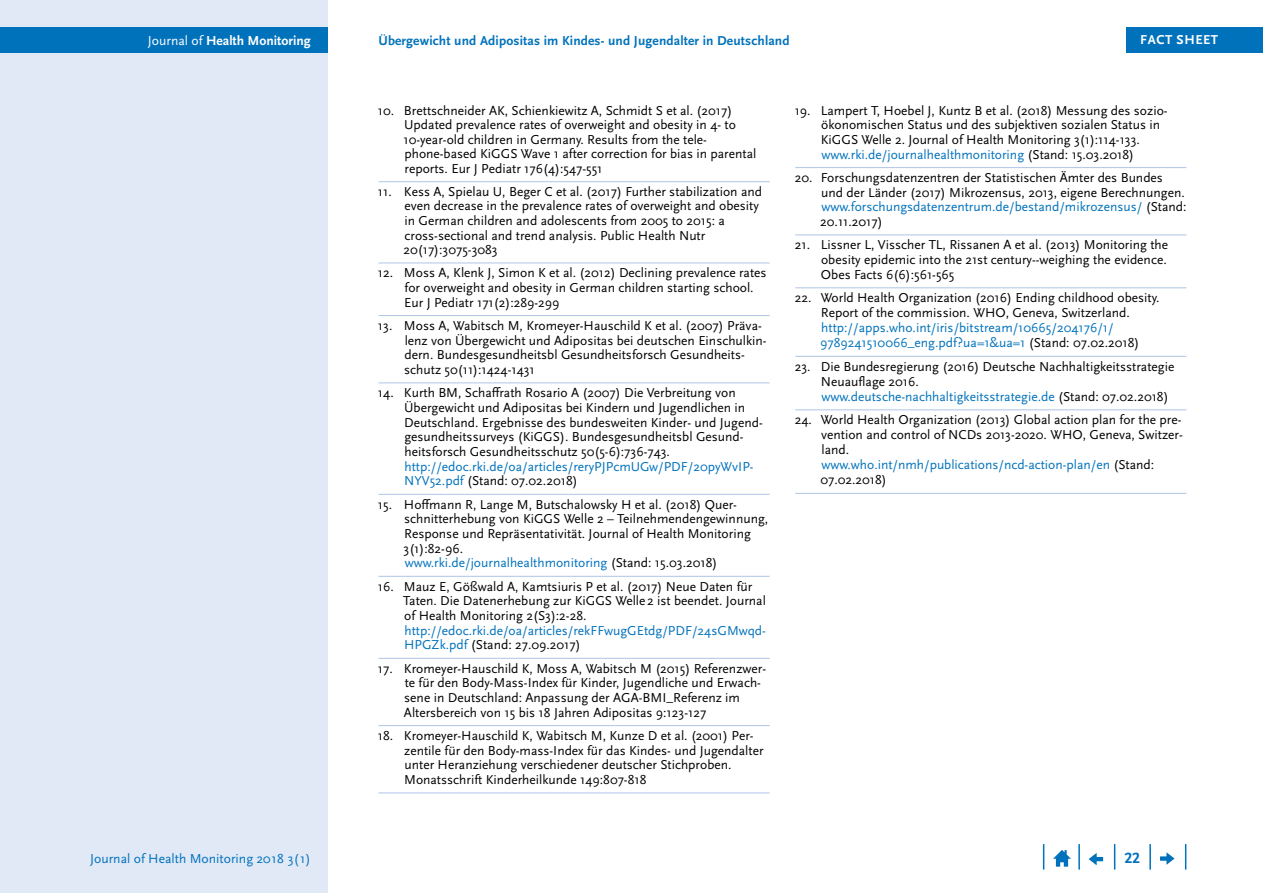
<style>
.page{position:relative;width:1263px;height:893px;background:#fff}
.page>*{position:absolute;margin:0;border:0;box-sizing:border-box;transform-origin:0 0}
.t1{font:700 15.75px "Scala Sans Pro";color:#0072bc}
.t2{font:13.65px "Scala Sans Pro Regular 3";color:#0072bc}
.t3{font:13.65px "Scala Sans Pro Bold 5";color:#fff}
.Literaturverzeichnis{font:13.5px/14.7px "Scala Sans Pro";color:#000}
.t4{font:13.5px "Scala Sans Pro Bold 4";letter-spacing:.01em;color:#0072bc}
.t5{font:13.5px "Scala Sans Pro Bold 5";letter-spacing:.04em;color:#fff}
.s1{font-family:"Scala Sans Pro Regular 4"}
.s2{color:#0072bc}
</style>
<div class="page">
<div style="left:0;top:0;width:327px;height:893px;background:#e1e8f6"></div>
<svg style="left:1185px;top:844px;width:1px;height:26px"></svg>
<hr style="left:1149px;top:844px;width:2px;height:26px;background:#0072bc">
<svg style="left:1114px;top:844px;width:1px;height:26px"></svg>
<hr style="left:1078px;top:844px;width:2px;height:26px;background:#0072bc">
<svg style="left:1043px;top:844px;width:1px;height:26px"></svg>
<svg style="left:1053px;top:850px;width:18px;height:17px"></svg>
<svg style="left:1089px;top:853px;width:14px;height:12px"></svg>
<svg style="left:1160px;top:852px;width:14px;height:13px"></svg>
<div style="left:1126px;top:28px;width:137px;height:25px;background:#0072bc"></div>
<div style="left:0;top:28px;width:327px;height:25px;background:#0072bc"></div>
<hr style="left:795px;top:167px;width:391px;height:1px;background:#afc5e7">
<hr style="left:795px;top:235px;width:391px;height:1px;background:#afc5e7">
<hr style="left:795px;top:287px;width:391px;height:1px;background:#afc5e7">
<hr style="left:795px;top:356px;width:391px;height:1px;background:#afc5e7">
<hr style="left:795px;top:409px;width:391px;height:1px;background:#afc5e7">
<hr style="left:795px;top:493px;width:391px;height:1px;background:#afc5e7">
<hr style="left:378px;top:181px;width:392px;height:1px;background:#afc5e7">
<hr style="left:378px;top:263px;width:392px;height:1px;background:#afc5e7">
<hr style="left:378px;top:315px;width:392px;height:1px;background:#afc5e7">
<hr style="left:378px;top:382px;width:392px;height:1px;background:#afc5e7">
<hr style="left:378px;top:494px;width:392px;height:1px;background:#afc5e7">
<hr style="left:378px;top:576px;width:392px;height:1px;background:#afc5e7">
<hr style="left:378px;top:658px;width:392px;height:1px;background:#afc5e7">
<hr style="left:378px;top:725px;width:392px;height:1px;background:#afc5e7">
<hr style="left:378px;top:792px;width:392px;height:1px;background:#afc5e7">
<p class="t4" style="left:378px;top:33px;width:413px">Übergewicht und Adipositas im Kindes- und Jugendalter in Deutschland</p>
<p class="t3" style="left:148px;top:33px;width:164px"><span class="s1">Journal of</span> Health Monitoring</p>
<p class="t5" style="left:1140px;top:32px;width:80px">FACT SHEET</p>
<p class="Literaturverzeichnis" style="left:403px;top:103px;width:354px;text-indent:-26px">10. Brettschneider AK, Schienkiewitz A, Schmidt S et al. (2017)<br>Updated prevalence rates of overweight and obesity in 4- to 10-year-old children in Germany. Results from the tele&shy;phone-based KiGGS Wave 1 after correction for bias in parental reports. Eur J Pediatr 176(4):547-551</p>
<p class="Literaturverzeichnis" style="left:403px;top:184px;width:360px;text-indent:-26px">11. Kess A, Spielau U, Beger C et al. (2017) Further stabilization and even decrease in the prevalence rates of overweight and obesity in German children and adolescents from 2005 to 2015: a cross-sectional and trend analysis. Public Health Nutr 20(17):3075-3083</p>
<p class="Literaturverzeichnis" style="left:404px;top:266px;width:364px;text-indent:-26px">12. Moss A, Klenk J, Simon K et al. (2012) Declining prevalence rates for overweight and obesity in German children starting school.<br>Eur J Pediatr 171(2):289-299</p>
<p class="Literaturverzeichnis" style="left:404px;top:318px;width:364px;text-indent:-26px">13. Moss A, Wabitsch M, Kromeyer-Hauschild K et al. (2007) Präva&shy;lenz von Übergewicht und Adipositas bei deutschen Einschulkin&shy;dern. Bundesgesundheitsbl Gesundheitsforsch Gesundheits&shy;schutz 50(11):1424-1431</p>
<p class="Literaturverzeichnis" style="left:404px;top:385px;width:360px;text-indent:-26px">14. Kurth BM, Schaffrath Rosario A (2007) Die Verbreitung von Übergewicht und Adipositas bei Kindern und Jugendlichen in Deutschland. Ergebnisse des bundesweiten Kinder- und Jugend&shy;gesundheitssurveys (KiGGS). Bundesgesundheitsbl Gesund&shy;heitsforsch Gesundheitsschutz 50(5-6):736-743. <span class="s2">http://edoc.rki.de/oa/articles/reryPJPcmUGw/PDF/20pyWvIP-NYV52.pdf</span> (Stand: 07.02.2018)</p>
<p class="Literaturverzeichnis" style="left:404px;top:497px;width:366px;text-indent:-26px">15. Hoffmann R, Lange M, Butschalowsky H et al. (2018) Quer&shy;schnitterhebung von KiGGS Welle 2 – Teilnehmendengewinnung, Response und Repräsentativität. Journal of Health Monitoring 3(1):82-96.<br><span class="s2">www.rki.de/journalhealthmonitoring</span> (Stand: 15.03.2018)</p>
<p class="Literaturverzeichnis" style="left:403px;top:579px;width:364px;text-indent:-25px">16. Mauz E, Gößwald A, Kamtsiuris P et al. (2017) Neue Daten für Taten. Die Datenerhebung zur KiGGS Welle 2 ist beendet. Journal of Health Monitoring 2(S3):2-28. <span class="s2">http://edoc.rki.de/oa/articles/rekFFwugGEtdg/PDF/24sGMwqd-HPGZk.pdf</span> (Stand: 27.09.2017)</p>
<p class="Literaturverzeichnis" style="left:404px;top:661px;width:364px;text-indent:-26px">17. Kromeyer-Hauschild K, Moss A, Wabitsch M (2015) Referenzwer&shy;te für den Body-Mass-Index für Kinder, Jugendliche und Erwach&shy;sene in Deutschland: Anpassung der AGA-BMI_Referenz im Altersbereich von 15 bis 18 Jahren Adipositas 9:123-127</p>
<p class="Literaturverzeichnis" style="left:404px;top:728px;width:361px;text-indent:-26px">18. Kromeyer-Hauschild K, Wabitsch M, Kunze D et al. (2001) Per&shy;zentile für den Body-mass-Index für das Kindes- und Jugendalter unter Heranziehung verschiedener deutscher Stichproben.<br>Monatsschrift Kinderheilkunde 149:807-818</p>
<p class="Literaturverzeichnis" style="left:821px;top:103px;width:347px;text-indent:-26px">19. Lampert T, Hoebel J, Kuntz B et al. (2018) Messung des sozio&shy;ökonomischen Status und des subjektiven sozialen Status in KiGGS Welle 2. Journal of Health Monitoring 3(1):114-133. <span class="s2">www.rki.de/journalhealthmonitoring</span> (Stand: 15.03.2018)</p>
<p class="Literaturverzeichnis" style="left:820px;top:170px;width:368px;text-indent:-26px">20. Forschungsdatenzentren der Statistischen Ämter des Bundes und der Länder (2017) Mikrozensus, 2013, eigene Berechnungen. <span class="s2">www.forschungsdatenzentrum.de/bestand/mikrozensus/</span> (Stand:<br>20.11.2017)</p>
<p class="Literaturverzeichnis" style="left:821px;top:237px;width:349px;text-align:justify;text-indent:-26px">21. Lissner L, Visscher TL, Rissanen A et al. (2013) Monitoring the obesity epidemic into the 21st century--weighing the evidence.<br>Obes Facts 6(6):561-565</p>
<p class="Literaturverzeichnis" style="left:820px;top:291px;width:341px;text-indent:-25px">22. World Health Organization (2016) Ending childhood obesity.<br>Report of the commission. WHO, Geneva, Switzerland. <span class="s2">http://apps.who.int/iris/bitstream/10665/204176/1/ 9789241510066_eng.pdf?ua=1&amp;ua=1</span> (Stand: 07.02.2018)</p>
<p class="Literaturverzeichnis" style="left:821px;top:359px;width:355px;text-indent:-26px">23. Die Bundesregierung (2016) Deutsche Nachhaltigkeitsstrategie<br>Neuauflage 2016.<br><span class="s2">www.deutsche-nachhaltigkeitsstrategie.de</span> (Stand: 07.02.2018)</p>
<p class="Literaturverzeichnis" style="left:820px;top:413px;width:364px;text-indent:-26px">24. World Health Organization (2013) Global action plan for the pre&shy;vention and control of NCDs 2013-2020. WHO, Geneva, Switzer&shy;land.<br><span class="s2">www.who.int/nmh/publications/ncd-action-plan/en</span> (Stand:<br>07.02.2018)</p>
<p class="t2" style="left:90px;top:850px;width:222px">Journal of Health Monitoring 2018 3(1)</p>
<p class="t1" style="left:1124px;top:849px;width:17px">22</p>
</div>
